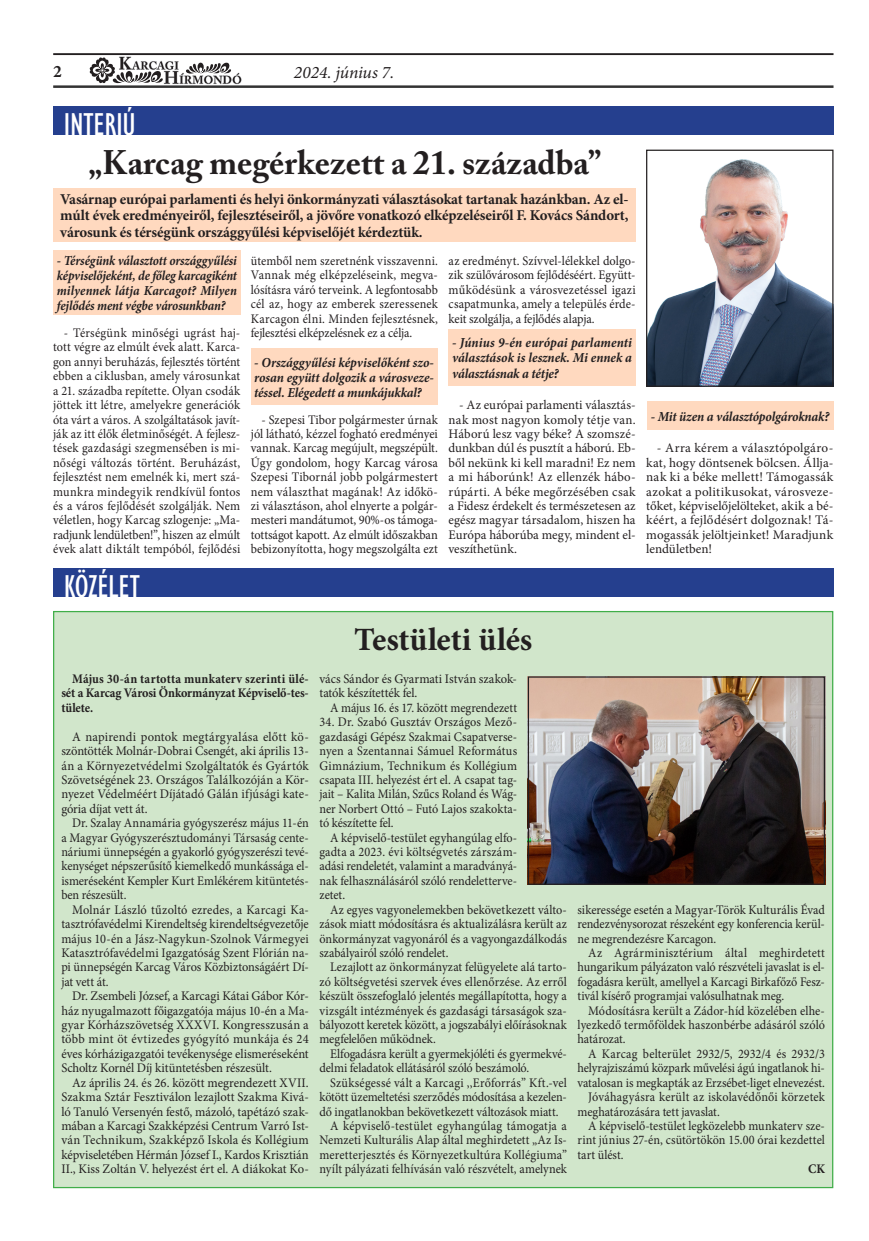
<style>
.page{position:relative;width:869px;height:1241px;background:#fff}
.page>*{position:absolute;margin:0;border:0;box-sizing:border-box;transform-origin:0 0}
.Cím_16p{font:700 33.75px "Adobe Caslon Pro";color:#231f20}
.Alap_Szöveg_09p{font:condensed 32.5px "Gill Sans";letter-spacing:-.005em;color:#fff}
.Cím_16p-2{font:700 32.5px "Minion Pro";color:#231f20}
.t1{font:italic 17.5px "Minion Pro";letter-spacing:-.005em;color:#231f20}
.t2{font:700 17.5px "Minion Pro";color:#231f20}
.alapszöveg_chap_rács{font:700 15px/16.2px "Minion Pro";letter-spacing:-.01em;color:#231f20;text-align:justify}
.alapszöveg_chap_rács-2{font:italic 700 13.75px/15px "Minion Pro";letter-spacing:-.01em;color:#231f20;text-align:justify;scale:.95 1}
.alapszöveg_chap_rács-3{font:italic 700 13.75px/15px "Minion Pro";letter-spacing:-.01em;color:#231f20;text-align:justify;scale:.91 1}
.t3{font:13.12px/14.4px "Minion Pro";color:#231f20;text-align:justify;scale:.93 1}
.t4{font:13.12px/14.4px "Minion Pro";color:#231f20;text-align:justify;scale:.96 1}
.t5{font:13.12px/14.4px "Minion Pro";color:#231f20;text-align:justify;scale:.94 1}
.t6{font:13.12px/14.4px "Minion Pro";color:#231f20;text-align:justify}
.t7{font:700 13.12px/14.4px "Minion Pro";letter-spacing:-.01em;color:#231f20;text-align:justify;scale:.93 1}
</style>
<div class="page">
<hr style="left:53px;top:53px;width:780px;height:2px;background:#231f20">
<hr style="left:53px;top:85px;width:780px;height:3px;background:#333">
<svg style="left:89px;top:57px;width:152px;height:27px"></svg>
<div style="left:53px;top:106px;width:780px;height:29px;background:#253f8e"></div>
<div style="left:53px;top:567px;width:780px;height:29px;background:#253f8e"></div>
<div style="left:54px;top:611px;width:778px;height:576px;background:#d1e6cb"></div>
<img style="left:647px;top:152px;width:184px;height:233px">
<div style="left:645px;top:150px;width:188px;height:237px;border:1px solid #231f20"></div>
<div style="left:53px;top:188px;width:582px;height:53px;background:#ffd9bf"></div>
<div style="left:53px;top:250px;width:187px;height:65px;background:#ffd9bf"></div>
<div style="left:251px;top:348px;width:186px;height:57px;background:#ffd9bf"></div>
<div style="left:448px;top:329px;width:187px;height:57px;background:#ffd9bf"></div>
<div style="left:646px;top:401px;width:186px;height:28px;background:#ffd9bf"></div>
<img style="left:529px;top:678px;width:293px;height:204px">
<div style="left:527px;top:676px;width:297px;height:208px;border:1px solid #231f20"></div>
<h3 class="t2" style="left:53px;top:59px;width:10px">2</h3>
<h3 class="t1" style="left:294px;top:60px;width:102px">2024. június 7.</h3>
<p class="Alap_Szöveg_09p" style="left:64px;top:105px;width:73px">INTERJÚ</p>
<p class="Cím_16p" style="left:88px;top:143px;width:514px">„Karcag megérkezett a 21. századba”</p>
<p class="alapszöveg_chap_rács" style="left:60px;top:191px;width:569px">Vasárnap európai parlamenti és helyi önkormányzati választásokat tartanak hazánkban. Az el&shy;múlt évek eredményeiről, fejlesztéseiről, a jövőre vonatkozó elképzeléseiről F. Kovács Sándort, városunk és térségünk országgyűlési képviselőjét kérdeztük.</p>
<p class="alapszöveg_chap_rács-3" style="left:57px;top:253px;width:199px">- Térségünk választott országgyűlési képviselőjeként, de főleg karcagiként milyennek látja Karcagot? Milyen fejlődés ment végbe városunkban?</p>
<p class="t3" style="left:251px;top:253px;width:202px">ütemből nem szeretnénk visszavenni.<br>Vannak még elképzeléseink, megva&shy;lósításra váró terveink. A legfontosabb cél az, hogy az emberek szeressenek Karcagon élni. Minden fejlesztésnek, fejlesztési elképzelésnek ez a célja.</p>
<p class="t5" style="left:448px;top:253px;width:200px">az eredményt. Szívvel-lélekkel dolgo&shy;zik szülővárosom fejlődéséért. Együtt&shy;működésünk a városvezetéssel igazi csapatmunka, amely a település érde&shy;keit szolgálja, a fejlődés alapja.</p>
<p class="t3" style="left:53px;top:325px;width:202px;text-indent:11px">- Térségünk minőségi ugrást haj&shy;tott végre az elmúlt évek alatt. Karca&shy;gon annyi beruházás, fejlesztés történt ebben a ciklusban, amely városunkat a 21. századba repítette. Olyan csodák jöttek itt létre, amelyekre generációk óta várt a város. A szolgáltatások javít&shy;ják az itt élők életminőségét. A fejlesz&shy;tések gazdasági szegmensében is mi&shy;nőségi változás történt. Beruházást, fejlesztést nem emelnék ki, mert szá&shy;munkra mindegyik rendkívül fontos és a város fejlődését szolgálják. Nem véletlen, hogy Karcag szlogenje: „Ma&shy;radjunk lendületben!”, hiszen az elmúlt évek alatt diktált tempóból, fejlődési</p>
<p class="alapszöveg_chap_rács-2" style="left:452px;top:335px;width:191px">- Június 9-én európai parlamenti választások is lesznek. Mi ennek a választásnak a tétje?</p>
<p class="alapszöveg_chap_rács-2" style="left:254px;top:355px;width:190px">- Országgyűlési képviselőként szo&shy;rosan együtt dolgozik a városveze&shy;téssel. Elégedett a munkájukkal?</p>
<p class="t6" style="left:448px;top:398px;width:188px;text-indent:11px">- Az európai parlamenti választás&shy;nak most nagyon komoly tétje van.<br>Háború lesz vagy béke? A szomszé&shy;dunkban dúl és pusztít a háború. Eb&shy;ből nekünk ki kell maradni! Ez nem a mi háborúnk! Az ellenzék hábo&shy;rúpárti. A béke megőrzésében csak a Fidesz érdekelt és természetesen az egész magyar társadalom, hiszen ha Európa háborúba megy, mindent el&shy;veszíthetünk.</p>
<p class="t5" style="left:251px;top:412px;width:200px;text-indent:11px">- Szepesi Tibor polgármester úrnak jól látható, kézzel fogható eredményei vannak. Karcag megújult, megszépült.<br>Úgy gondolom, hogy Karcag városa Szepesi Tibornál jobb polgármestert nem választhat magának! Az időkö&shy;zi választáson, ahol elnyerte a polgár&shy;mesteri mandátumot, 90%-os támoga&shy;tottságot kapott. Az elmúlt időszakban bebizonyította, hogy megszolgálta ezt</p>
<p class="Alap_Szöveg_09p" style="left:64px;top:566px;width:78px">KÖZÉLET</p>
<p class="alapszöveg_chap_rács-2" style="left:650px;top:408px;width:189px">- Mit üzen a választópolgároknak?</p>
<p class="t6" style="left:646px;top:441px;width:188px;text-indent:11px">- Arra kérem a választópolgáro&shy;kat, hogy döntsenek bölcsen. Állja&shy;nak ki a béke mellett! Támogassák azokat a politikusokat, városveze&shy;tőket, képviselőjelölteket, akik a bé&shy;kéért, a fejlődésért dolgoznak! Tá&shy;mogassák jelöltjeinket! Maradjunk lendületben!</p>
<p class="Cím_16p-2" style="left:354px;top:616px;width:180px">Testületi ülés</p>
<p class="t7" style="left:61px;top:671px;width:267px;text-indent:11px">Május 30-án tartotta munkaterv szerinti ülé&shy;sét a Karcag Városi Önkormányzat Képviselő-tes&shy;tülete.</p>
<p class="t4" style="left:61px;top:729px;width:259px;text-indent:11px">A napirendi pontok megtárgyalása előtt kö&shy;szöntötték Molnár-Dobrai Csengét, aki április 13- án a Környezetvédelmi Szolgáltatók és Gyártók Szövetségének 23. Országos Találkozóján a Kör&shy;nyezet Védelméért Díjátadó Gálán ifjúsági kate&shy;gória díjat vett át.</p>
<p class="t3" style="left:61px;top:815px;width:267px;text-indent:11px">Dr. Szalay Annamária gyógyszerész május 11-én a Magyar Gyógyszerésztudományi Társaság cente&shy;náriumi ünnepségén a gyakorló gyógyszerészi tevé&shy;kenységet népszerűsítő kiemelkedő munkássága el&shy;ismeréseként Kempler Kurt Emlékérem kitüntetés&shy;ben részesült.</p>
<p class="t5" style="left:61px;top:902px;width:264px;text-indent:11px">Molnár László tűzoltó ezredes, a Karcagi Ka&shy;tasztrófavédelmi Kirendeltség kirendeltségvezetője május 10-én a Jász-Nagykun-Szolnok Vármegyei Katasztrófavédelmi Igazgatóság Szent Flórián na&shy;pi ünnepségén Karcag Város Közbiztonságáért Dí&shy;jat vett át.</p>
<p class="t4" style="left:61px;top:988px;width:259px;text-indent:11px">Dr. Zsembeli József, a Karcagi Kátai Gábor Kór&shy;ház nyugalmazott főigazgatója május 10-én a Ma&shy;gyar Kórházszövetség XXXVI. Kongresszusán a több mint öt évtizedes gyógyító munkája és 24 éves kórházigazgatói tevékenysége elismeréseként Scholtz Kornél Díj kitüntetésben részesült.</p>
<p class="t4" style="left:61px;top:1075px;width:259px;text-indent:11px">Az április 24. és 26. között megrendezett XVII.<br>Szakma Sztár Fesztiválon lezajlott Szakma Kivá&shy;ló Tanuló Versenyén festő, mázoló, tapétázó szak&shy;mában a Karcagi Szakképzési Centrum Varró Ist&shy;ván Technikum, Szakképző Iskola és Kollégium képviseletében Hérmán József I., Kardos Krisztián II., Kiss Zoltán V. helyezést ért el. A diákokat Ko-</p>
<p class="t4" style="left:319px;top:671px;width:207px">vács Sándor és Gyarmati István szakok&shy;tatók készítették fel.</p>
<p class="t3" style="left:330px;top:700px;width:202px">A május 16. és 17. között megrendezett</p>
<p class="t3" style="left:319px;top:714px;width:214px">34. Dr. Szabó Gusztáv Országos Mező&shy;gazdasági Gépész Szakmai Csapatverse&shy;nyen a Szentannai Sámuel Református Gimnázium, Technikum és Kollégium csapata III. helyezést ért el. A csapat tag&shy;jait – Kalita Milán, Szűcs Roland és Wág&shy;ner Norbert Ottó – Futó Lajos szakokta&shy;tó készítette fel.</p>
<p class="t3" style="left:319px;top:830px;width:214px;text-indent:11px">A képviselő-testület egyhangúlag elfo&shy;gadta a 2023. évi költségvetés zárszám&shy;adási rendeletét, valamint a maradványá&shy;nak felhasználásáról szóló rendeletterve&shy;zetet.</p>
<p class="t3" style="left:319px;top:902px;width:267px;text-indent:11px">Az egyes vagyonelemekben bekövetkezett válto&shy;zások miatt módosításra és aktualizálásra került az önkormányzat vagyonáról és a vagyongazdálkodás szabályairól szóló rendelet.</p>
<p class="t3" style="left:319px;top:959px;width:267px;text-indent:11px">Lezajlott az önkormányzat felügyelete alá tarto&shy;zó költségvetési szervek éves ellenőrzése. Az erről készült összefoglaló jelentés megállapította, hogy a vizsgált intézmények és gazdasági társaságok sza&shy;bályozott keretek között, a jogszabályi előírásoknak megfelelően működnek.</p>
<p class="t3" style="left:319px;top:1046px;width:267px;text-indent:11px">Elfogadásra került a gyermekjóléti és gyermekvé&shy;delmi feladatok ellátásáról szóló beszámoló.</p>
<p class="t3" style="left:319px;top:1075px;width:267px;text-indent:11px">Szükségessé vált a Karcagi ,,Erőforrás” Kft.-vel kötött üzemeltetési szerződés módosítása a kezelen&shy;dő ingatlanokban bekövetkezett változások miatt.</p>
<p class="t3" style="left:319px;top:1118px;width:267px;text-indent:11px">A képviselő-testület egyhangúlag támogatja a Nemzeti Kulturális Alap által meghirdetett „Az Is&shy;meretterjesztés és Környezetkultúra Kollégiuma” nyílt pályázati felhívásán való részvételt, amelynek</p>
<p class="t3" style="left:577px;top:902px;width:267px">sikeressége esetén a Magyar-Török Kulturális Évad rendezvénysorozat részeként egy konferencia kerül&shy;ne megrendezésre Karcagon.</p>
<p class="t3" style="left:577px;top:945px;width:267px;text-indent:11px">Az Agrárminisztérium által meghirdetett hungarikum pályázaton való részvételi javaslat is el&shy;fogadásra került, amellyel a Karcagi Birkafőző Fesz&shy;tivál kísérő programjai valósulhatnak meg.</p>
<p class="t3" style="left:577px;top:1003px;width:267px;text-indent:11px">Módosításra került a Zádor-híd közelében elhe&shy;lyezkedő termőföldek haszonbérbe adásáról szóló határozat.</p>
<p class="t3" style="left:577px;top:1046px;width:267px;text-indent:11px">A Karcag belterület 2932/5, 2932/4 és 2932/3 helyrajziszámú közpark művelési ágú ingatlanok hi&shy;vatalosan is megkapták az Erzsébet-liget elnevezést.</p>
<p class="t3" style="left:577px;top:1089px;width:267px;text-indent:11px">Jóváhagyásra került az iskolavédőnői körzetek meghatározására tett javaslat.</p>
<p class="t3" style="left:577px;top:1118px;width:267px;text-indent:11px">A képviselő-testület legközelebb munkaterv sze&shy;rint június 27-én, csütörtökön 15.00 órai kezdettel tart ülést.</p>
<p class="t7" style="left:807px;top:1161px;width:20px">CK</p>
</div>
